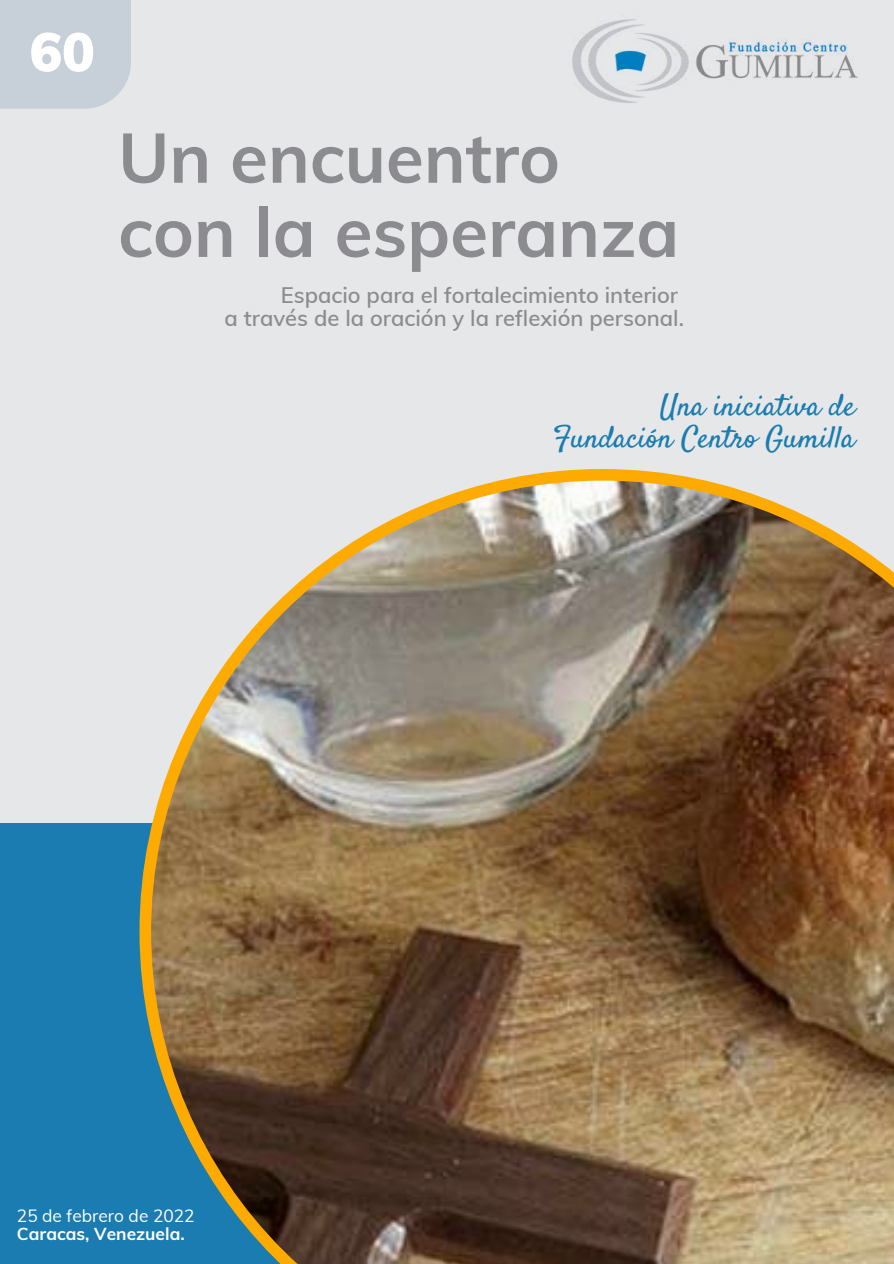
<style>
.page{position:relative;width:894px;height:1264px;background:#fff}
.page>*{position:absolute;margin:0;border:0;box-sizing:border-box;transform-origin:0 0}
.t1{font:700 69.15px/74.1px "Muli";color:#8c8c90}
.t2{font:900 54px "Muli";color:#fff}
.t3{font:30.45px/32.5px "Satisfy";color:#1a7cb0;text-align:right}
.t4{font:600 21.9px/23.5px "Muli";color:#8c8c90;text-align:right}
.t5{font:700 17.25px "Muli";color:#fff}
.t6{font:17.25px "Muli";color:#fff}
</style>
<div class="page">
<div style="left:0;top:0;width:893px;height:1263px;background:#e6e7e8"></div>
<div style="left:0;top:823px;width:893px;height:440px;background:#1a7cb0"></div>
<svg style="left:139px;top:469px;width:564px;height:565px"></svg>
<img style="left:151px;top:480px;width:742px;height:783px">
<div style="left:0;top:0;width:131px;height:109px;background:#c7d0d8"></div>
<img style="left:572px;top:19px;width:286px;height:84px">
<h2 class="t2" style="left:30px;top:17px;width:66px">60</h2>
<h1 class="t1" style="left:118px;top:120px;width:562px">Un encuentro con la esperanza</h1>
<p class="t4" style="left:224px;top:283px;width:460px">Espacio para el fortalecimiento interior<br>a través de la oración y la reflexión personal.</p>
<h3 class="t3" style="left:553px;top:391px;width:303px">Una iniciativa de<br>Fundación Centro Gumilla</h3>
<p class="t6" style="left:17px;top:1204px;width:179px">25 de febrero de 2022</p>
<p class="t5" style="left:17px;top:1222px;width:169px">Caracas, Venezuela.</p>
</div>
